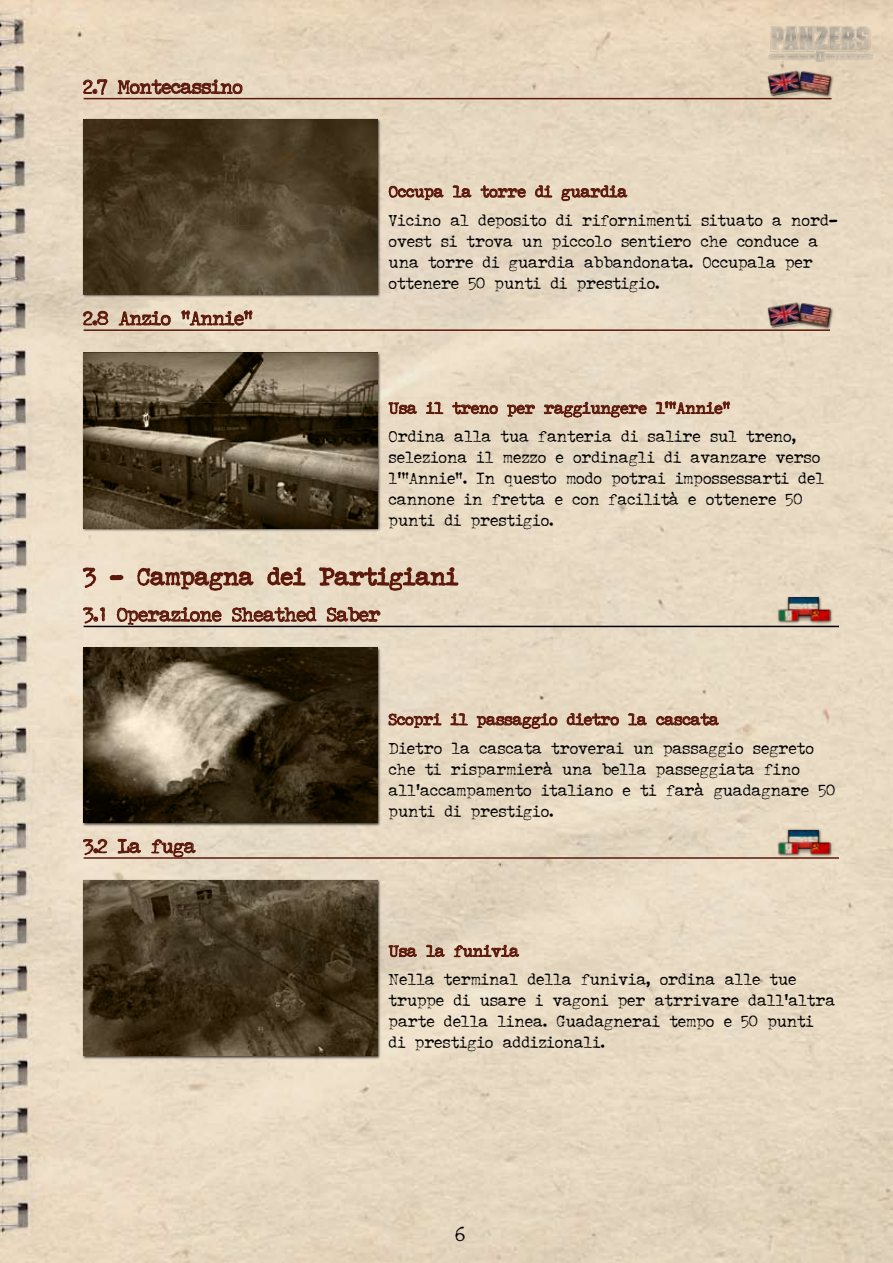
<style>
.page{position:relative;width:893px;height:1263px;background:#fff}
.page>*{position:absolute;margin:0;border:0;box-sizing:border-box;transform-origin:0 0}
.t1{font:22.5px "John Doe";letter-spacing:.04em;color:#5c190b}
.t2{font:18px "John Doe";letter-spacing:.02em;color:#5c190b}
.t3{font:15px/21px "John Doe";letter-spacing:.04em;color:#000}
.t4{font:15px "John Doe";letter-spacing:.04em;color:#5c190b}
</style>
<div class="page">
<img style="left:0;top:0;width:893px;height:1263px">
<div style="left:768px;top:25px;width:107px;height:39px;background:#e5d4b9"></div>
<img style="left:769px;top:25px;width:104px;height:37px">
<hr style="left:84px;top:98px;width:747px;height:1px;background:#5c190b">
<hr style="left:84px;top:329px;width:746px;height:2px;background:#5c190b">
<hr style="left:84px;top:626px;width:755px;height:1px;background:#000">
<hr style="left:84px;top:857px;width:755px;height:2px;background:#5c190b">
<svg style="left:83px;top:74px;width:25px;height:26px"></svg>
<svg style="left:117px;top:76px;width:126px;height:20px;background:#bb9c87"></svg>
<svg style="left:388px;top:177px;width:56px;height:31px;background:#cdb5a0"></svg>
<svg style="left:452px;top:185px;width:20px;height:14px"></svg>
<svg style="left:480px;top:184px;width:46px;height:16px"></svg>
<svg style="left:534px;top:184px;width:19px;height:16px"></svg>
<svg style="left:561px;top:184px;width:67px;height:20px"></svg>
<svg style="left:83px;top:310px;width:26px;height:17px"></svg>
<svg style="left:118px;top:310px;width:53px;height:18px"></svg>
<svg style="left:181px;top:309px;width:72px;height:19px"></svg>
<svg style="left:388px;top:401px;width:30px;height:14px"></svg>
<svg style="left:425px;top:401px;width:19px;height:14px"></svg>
<svg style="left:452px;top:401px;width:46px;height:15px"></svg>
<svg style="left:506px;top:401px;width:30px;height:23px"></svg>
<svg style="left:543px;top:401px;width:104px;height:19px;background:#ba9b88"></svg>
<svg style="left:655px;top:400px;width:75px;height:18px"></svg>
<svg style="left:82px;top:560px;width:15px;height:29px"></svg>
<svg style="left:109px;top:574px;width:15px;height:7px"></svg>
<svg style="left:136px;top:566px;width:118px;height:34px;background:#c6aa95"></svg>
<svg style="left:266px;top:566px;width:40px;height:25px"></svg>
<svg style="left:318px;top:564px;width:141px;height:28px;background:#bfa28d"></svg>
<svg style="left:83px;top:603px;width:23px;height:21px"></svg>
<svg style="left:116px;top:607px;width:106px;height:25px;background:#baa08d"></svg>
<svg style="left:231px;top:606px;width:86px;height:18px;background:#b69783"></svg>
<svg style="left:326px;top:606px;width:55px;height:18px"></svg>
<svg style="left:388px;top:713px;width:54px;height:23px"></svg>
<svg style="left:450px;top:712px;width:18px;height:15px"></svg>
<svg style="left:476px;top:713px;width:82px;height:23px;background:#c0a38e"></svg>
<svg style="left:566px;top:712px;width:54px;height:16px"></svg>
<svg style="left:627px;top:712px;width:20px;height:15px"></svg>
<svg style="left:655px;top:712px;width:64px;height:14px"></svg>
<svg style="left:83px;top:834px;width:25px;height:22px"></svg>
<svg style="left:117px;top:838px;width:25px;height:16px"></svg>
<svg style="left:151px;top:838px;width:45px;height:20px"></svg>
<svg style="left:388px;top:944px;width:30px;height:14px"></svg>
<svg style="left:425px;top:944px;width:20px;height:14px"></svg>
<svg style="left:453px;top:944px;width:67px;height:16px"></svg>
<div style="left:796px;top:69px;width:39px;height:29px;background:#e5d4ba"></div>
<img style="left:804px;top:71px;width:29px;height:27px">
<div style="left:766px;top:69px;width:38px;height:31px;background:#000;opacity:.75"></div>
<img style="left:766px;top:69px;width:38px;height:27px">
<div style="left:82px;top:117px;width:300px;height:182px;background:#000;opacity:.75"></div>
<img style="left:84px;top:119px;width:293px;height:175px">
<div style="left:82px;top:351px;width:300px;height:182px;background:#000;opacity:.75"></div>
<img style="left:84px;top:353px;width:293px;height:175px">
<div style="left:82px;top:646px;width:300px;height:181px;background:#000;opacity:.75"></div>
<img style="left:84px;top:648px;width:293px;height:175px">
<div style="left:82px;top:878px;width:300px;height:182px;background:#000;opacity:.75"></div>
<img style="left:84px;top:880px;width:293px;height:175px">
<div style="left:796px;top:301px;width:39px;height:29px;background:#000;opacity:.75"></div>
<img style="left:804px;top:302px;width:30px;height:27px">
<div style="left:766px;top:301px;width:38px;height:31px;background:#000;opacity:.75"></div>
<img style="left:766px;top:301px;width:38px;height:27px">
<div style="left:786px;top:595px;width:36px;height:27px;background:#000;opacity:.75"></div>
<img style="left:785px;top:597px;width:36px;height:21px;border-radius:5px">
<div style="left:776px;top:607px;width:26px;height:18px;background:#000;opacity:.75"></div>
<img style="left:776px;top:609px;width:25px;height:12px;border-radius:5px">
<div style="left:808px;top:608px;width:26px;height:17px;background:#000;opacity:.75"></div>
<img style="left:808px;top:610px;width:25px;height:11px;border-radius:5px">
<div style="left:786px;top:828px;width:36px;height:27px;background:#000;opacity:.75"></div>
<img style="left:785px;top:829px;width:36px;height:21px;border-radius:5px">
<div style="left:776px;top:840px;width:26px;height:17px;background:#000;opacity:.75"></div>
<img style="left:776px;top:842px;width:25px;height:12px;border-radius:5px">
<div style="left:808px;top:840px;width:26px;height:18px;background:#000;opacity:.75"></div>
<img style="left:808px;top:842px;width:25px;height:12px;border-radius:5px">
<p class="t2" style="left:84px;top:74px;width:160px">2.7 Montecassino</p>
<p class="t2" style="left:84px;top:305px;width:170px">2.8 Anzio “Annie”</p>
<p class="t4" style="left:389px;top:181px;width:240px">Occupa la torre di guardia</p>
<p class="t3" style="left:389px;top:209px;width:450px">Vicino al deposito di rifornimenti situato a nord&shy;ovest si trova un piccolo sentiero che conduce a una torre di guardia abbandonata. Occupala per ottenere 50 punti di prestigio.</p>
<p class="t4" style="left:389px;top:397px;width:342px">Usa il treno per raggiungere l’“Annie”</p>
<p class="t3" style="left:389px;top:425px;width:436px">Ordina alla tua fanteria di salire sul treno, seleziona il mezzo e ordinagli di avanzare verso l’“Annie”. In questo modo potrai impossessarti del cannone in fretta e con facilità e ottenere 50 punti di prestigio.</p>
<h1 class="t1" style="left:84px;top:560px;width:376px">3 - Campagna dei Partigiani</h1>
<p class="t2" style="left:84px;top:601px;width:298px">3.1 Operazione Sheathed Saber</p>
<p class="t2" style="left:84px;top:833px;width:113px">3.2 La fuga</p>
<p class="t4" style="left:389px;top:708px;width:331px">Scopri il passaggio dietro la cascata</p>
<p class="t3" style="left:389px;top:737px;width:447px">Dietro la cascata troverai un passaggio segreto che ti risparmierà una bella passeggiata fino all’accampamento italiano e ti farà guadagnare 50 punti di prestigio.</p>
<p class="t4" style="left:389px;top:940px;width:131px">Usa la funivia</p>
<p class="t3" style="left:389px;top:968px;width:447px">Nella terminal della funivia, ordina alle tue truppe di usare i vagoni per atrrivare dall’altra parte della linea. Guadagnerai tempo e 50 punti<br>di prestigio addizionali.</p>
</div>
